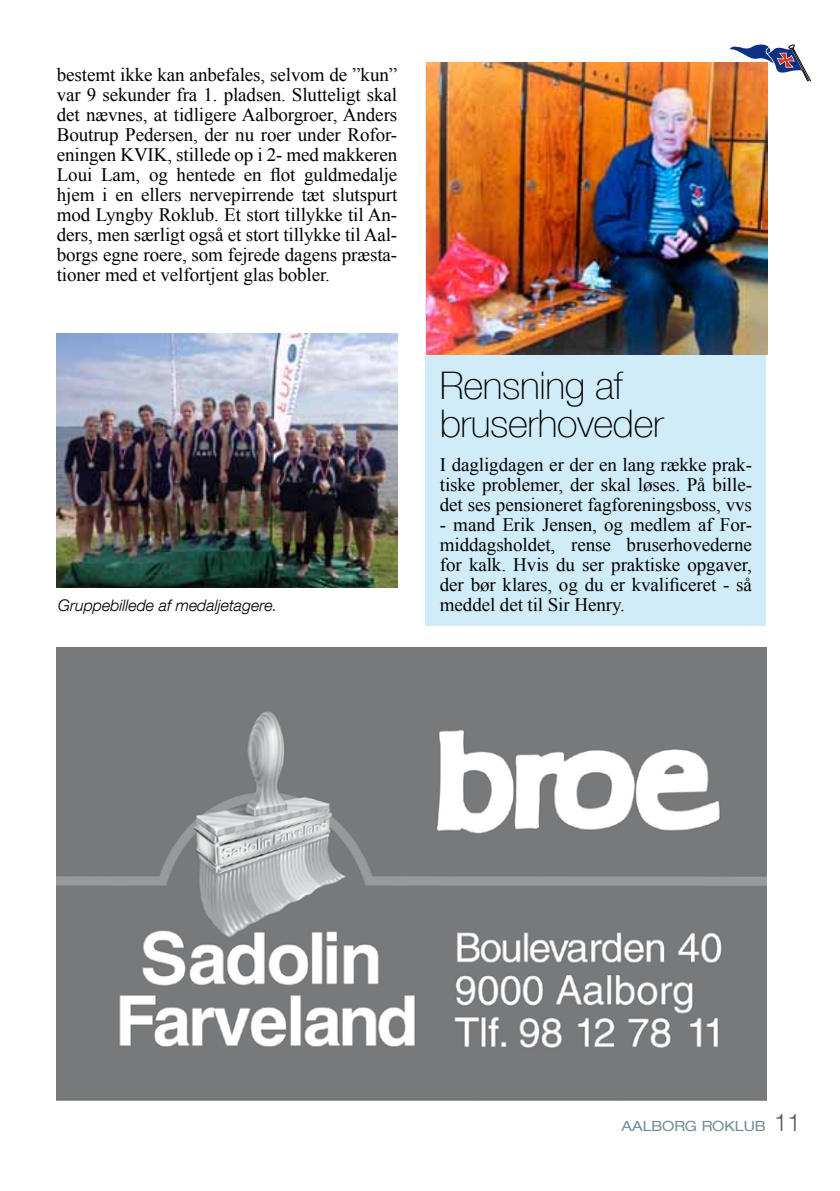
<style>
.page{position:relative;width:840px;height:1191px;background:#fff}
.page>*{position:absolute;margin:0;border:0;box-sizing:border-box;transform-origin:0 0}
.t1{font:100 38px/38px "Helvetica Neue LT Com";letter-spacing:-.01em;color:#000}
.t2{font:19px/20px "Times New Roman";letter-spacing:-.005em;color:#000;text-align:justify}
.t3{font:italic 300 16px "Helvetica Neue LT Com";color:#000}
.t4{font:expanded 14px "Helvetica Neue LT Com";letter-spacing:-.005em;color:#6f8b99}
.s1{font-weight:300;font-stretch:normal;font-size:24px;color:#58585a}
</style>
<div class="page">
<svg style="left:730px;top:44px;width:80px;height:38px"></svg>
<img style="left:57px;top:334px;width:340px;height:253px">
<img style="left:57px;top:647px;width:708px;height:453px">
<div style="left:425px;top:65px;width:340px;height:561px;background:#d0ecf9"></div>
<img style="left:426px;top:62px;width:340px;height:293px">
<p class="t2" style="left:57px;top:65px;width:342px">bestemt ikke kan anbefales, selvom de ”kun” var 9 sekunder fra 1. pladsen. Slutteligt skal det nævnes, at tidligere Aalborgroer, Anders Boutrup Pedersen, der nu roer under Rofor&shy;eningen KVIK, stillede op i 2- med makkeren Loui Lam, og hentede en flot guldmedalje hjem i en ellers nervepirrende tæt slutspurt mod Lyngby Roklub. Et stort tillykke til An&shy;ders, men særligt også et stort tillykke til Aal&shy;borgs egne roere, som fejrede dagens præsta&shy;tioner med et velfortjent glas bobler.</p>
<h1 class="t1" style="left:439px;top:366px;width:225px">Rensning af bruserhoveder</h1>
<p class="t2" style="left:439px;top:454px;width:313px">I dagligdagen er der en lang række prak&shy;tiske problemer, der skal løses. På bille&shy;det ses pensioneret fagforeningsboss, vvs</p>
<p class="t2" style="left:439px;top:514px;width:313px">- mand Erik Jensen, og medlem af For&shy;middagsholdet, rense bruserhovederne for kalk. Hvis du ser praktiske opgaver, der bør klares, og du er kvalificeret - så</p>
<p class="t3" style="left:58px;top:596px;width:220px">Gruppebillede af medaljetagere.</p>
<p class="t2" style="left:439px;top:594px;width:186px">meddel det til Sir Henry.</p>
<p class="t4" style="left:621px;top:1117px;width:181px">AALBORG ROKLUB <span class="s1">11</span></p>
</div>
